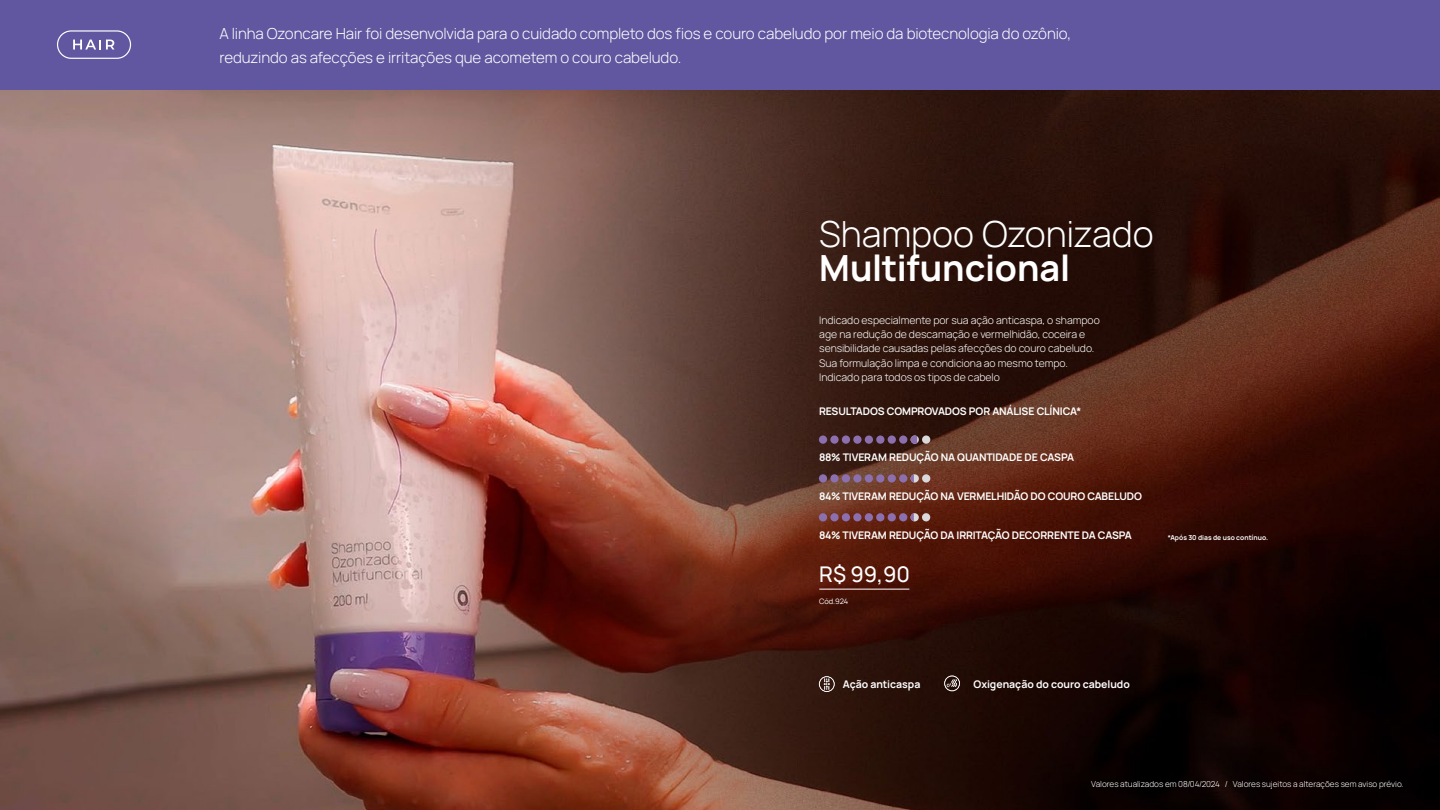
<style>
.page{position:relative;width:1440px;height:810px;background:#fff}
.page>*{position:absolute;margin:0;border:0;box-sizing:border-box;transform-origin:0 0}
.t1{font:300 36px "Manrope";letter-spacing:-.005em;color:#fff}
.t2{font:700 36px "Manrope";letter-spacing:-.005em;color:#fff}
.t3{font:500 21.6px "Manrope";color:#fff}
.t4{font:300 15.15px/24px "Manrope";letter-spacing:-.01em;color:#fff}
.t5{font:300 10.5px/14.2px "Manrope";letter-spacing:-.005em;color:#fff}
.t6{font:700 10.5px "Manrope";letter-spacing:-.015em;color:#fff}
.t7{font:300 8.25px "Manrope";letter-spacing:-.005em;color:#fff}
.t8{font:7.5px "Manrope";color:#fff}
.t9{font:700 6.75px "Manrope";letter-spacing:.01em;color:#fff}
</style>
<div class="page">
<img style="left:0;top:89px;width:1440px;height:721px">
<hr style="left:819px;top:589px;width:90px;height:1px;background:#fff">
<div style="left:0;top:0;width:1440px;height:89px;background:#6057a0"></div>
<svg style="left:57px;top:30px;width:74px;height:29px"></svg>
<div style="left:819px;top:435px;width:8px;height:9px;background:#8b6faf;border-radius:50%"></div>
<div style="left:830px;top:435px;width:9px;height:9px;background:#8b6faf;border-radius:50%"></div>
<div style="left:842px;top:435px;width:8px;height:9px;background:#8b6faf;border-radius:50%"></div>
<div style="left:853px;top:435px;width:9px;height:9px;background:#8b6faf;border-radius:50%"></div>
<div style="left:865px;top:435px;width:8px;height:9px;background:#8b6faf;border-radius:50%"></div>
<div style="left:876px;top:435px;width:8px;height:9px;background:#8b6faf;border-radius:50%"></div>
<div style="left:888px;top:435px;width:8px;height:9px;background:#8b6faf;border-radius:50%"></div>
<div style="left:899px;top:435px;width:8px;height:9px;background:#8b6faf;border-radius:50%"></div>
<svg style="left:911px;top:435px;width:8px;height:9px"></svg>
<div style="left:922px;top:435px;width:8px;height:9px;background:#dad8da;border-radius:50%"></div>
<svg style="left:911px;top:435px;width:6px;height:9px"></svg>
<div style="left:819px;top:474px;width:8px;height:9px;background:#8b6faf;border-radius:50%"></div>
<div style="left:830px;top:474px;width:9px;height:9px;background:#8b6faf;border-radius:50%"></div>
<div style="left:842px;top:474px;width:8px;height:9px;background:#8b6faf;border-radius:50%"></div>
<div style="left:853px;top:474px;width:9px;height:9px;background:#8b6faf;border-radius:50%"></div>
<div style="left:865px;top:474px;width:8px;height:9px;background:#8b6faf;border-radius:50%"></div>
<div style="left:876px;top:474px;width:8px;height:9px;background:#8b6faf;border-radius:50%"></div>
<div style="left:888px;top:474px;width:8px;height:9px;background:#8b6faf;border-radius:50%"></div>
<div style="left:899px;top:474px;width:8px;height:9px;background:#8b6faf;border-radius:50%"></div>
<div style="left:911px;top:474px;width:8px;height:9px;background:#dad8da;border-radius:50%"></div>
<div style="left:922px;top:474px;width:8px;height:9px;background:#dad8da;border-radius:50%"></div>
<svg style="left:911px;top:474px;width:3px;height:8px"></svg>
<div style="left:819px;top:513px;width:8px;height:8px;background:#8b6faf;border-radius:50%"></div>
<div style="left:830px;top:513px;width:9px;height:8px;background:#8b6faf;border-radius:50%"></div>
<div style="left:842px;top:513px;width:8px;height:8px;background:#8b6faf;border-radius:50%"></div>
<div style="left:853px;top:513px;width:9px;height:8px;background:#8b6faf;border-radius:50%"></div>
<div style="left:865px;top:513px;width:8px;height:8px;background:#8b6faf;border-radius:50%"></div>
<div style="left:876px;top:513px;width:8px;height:8px;background:#8b6faf;border-radius:50%"></div>
<div style="left:888px;top:513px;width:8px;height:8px;background:#8b6faf;border-radius:50%"></div>
<div style="left:899px;top:513px;width:8px;height:8px;background:#8b6faf;border-radius:50%"></div>
<div style="left:911px;top:513px;width:8px;height:8px;background:#dad8da;border-radius:50%"></div>
<div style="left:922px;top:513px;width:8px;height:8px;background:#dad8da;border-radius:50%"></div>
<svg style="left:911px;top:513px;width:3px;height:8px"></svg>
<svg style="left:819px;top:676px;width:16px;height:16px"></svg>
<svg style="left:944px;top:676px;width:16px;height:15px"></svg>
<h3 class="t4" style="left:220px;top:21px;width:853px">A linha Ozoncare Hair foi desenvolvida para o cuidado completo dos fios e couro cabeludo por meio da biotecnologia do ozônio, reduzindo as afecções e irritações que acometem o couro cabeludo.</h3>
<h1 class="t1" style="left:819px;top:208px;width:336px">Shampoo Ozonizado</h1>
<h1 class="t2" style="left:819px;top:238px;width:252px">Multifuncional</h1>
<p class="t5" style="left:819px;top:312px;width:282px">Indicado especialmente por sua ação anticaspa, o shampoo age na redução de descamação e vermelhidão, coceira e sensibilidade causadas pelas afecções do couro cabeludo.<br>Sua formulação limpa e condiciona ao mesmo tempo.<br>Indicado para todos os tipos de cabelo</p>
<p class="t6" style="left:819px;top:402px;width:264px">RESULTADOS COMPROVADOS POR ANÁLISE CLÍNICA*</p>
<p class="t6" style="left:819px;top:448px;width:257px">88% TIVERAM REDUÇÃO NA QUANTIDADE DE CASPA</p>
<p class="t6" style="left:819px;top:487px;width:325px">84% TIVERAM REDUÇÃO NA VERMELHIDÃO DO COURO CABELUDO</p>
<p class="t6" style="left:819px;top:526px;width:314px">84% TIVERAM REDUÇÃO DA IRRITAÇÃO DECORRENTE DA CASPA</p>
<h2 class="t3" style="left:819px;top:558px;width:92px">R$ 99,90</h2>
<p class="t8" style="left:819px;top:596px;width:31px">Cód.924</p>
<p class="t9" style="left:1168px;top:532px;width:102px">*Após 30 dias de uso contínuo.</p>
<p class="t6" style="left:843px;top:676px;width:79px">Ação anticaspa</p>
<p class="t6" style="left:973px;top:676px;width:158px">Oxigenação do couro cabeludo</p>
<p class="t7" style="left:1091px;top:778px;width:314px">Valores atualizados em 08/04/2024 / Valores sujeitos a alterações sem aviso prévio.</p>
</div>
